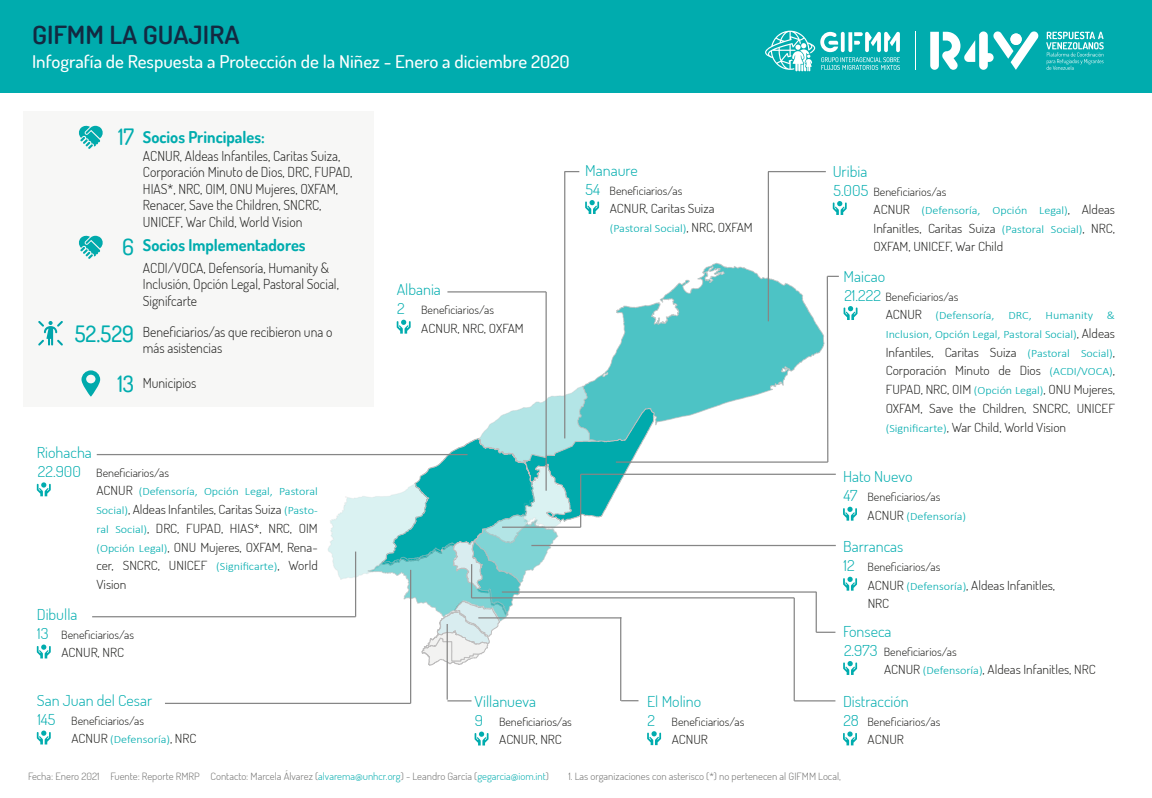
<style>
.page{position:relative;width:1152px;height:798px;background:#fff}
.page>*{position:absolute;margin:0;border:0;box-sizing:border-box;transform-origin:0 0}
.t1{font:600 25px "Dosis";color:#132941;scale:1.08 1}
.t2{font:500 22.5px "Dosis";color:#00acae}
.t3{font:500 17.5px "Dosis";color:#fff;scale:1.08 1}
.t4{font:700 16.25px "Dosis";color:#00acae}
.t5{font:300 15px "Dosis";color:#00acae;scale:1.08 1}
.t6{font:300 13.75px/16.5px "Dosis";color:#1d1d1b}
.t7{font:300 12.5px/18.8px "Dosis";color:#1d1d1b;scale:1.08 1}
.t8{font:300 11.25px "Dosis";color:#1d1d1b;scale:1.08 1}
.t9{font:300 11.25px/18.8px "Calibri";color:#00acae;scale:1.08 1}
.t10{font:300 10px "Dosis";color:#6f6f6e;scale:1.08 1}
.s1{font-weight:500;font-size:22.5px;color:#00acae}
.s2{font-size:15px;color:#00acae}
.s3{font-family:"Dosis";font-size:12.5px;color:#1d1d1b}
.s4{font-family:"Calibri";font-size:11.25px;color:#00acae}
.s5{color:#00acae}
</style>
<div class="page">
<div style="left:24px;top:111px;width:350px;height:295px;background:#f2f2f1"></div>
<svg style="left:79px;top:235px;width:24px;height:24px"></svg>
<svg style="left:81px;top:370px;width:19px;height:26px"></svg>
<svg style="left:79px;top:125px;width:24px;height:24px"></svg>
<svg style="left:38px;top:321px;width:25px;height:24px"></svg>
<svg style="left:397px;top:319px;width:13px;height:14px"></svg>
<svg style="left:843px;top:576px;width:14px;height:14px"></svg>
<svg style="left:37px;top:644px;width:14px;height:14px"></svg>
<svg style="left:843px;top:731px;width:14px;height:14px"></svg>
<svg style="left:647px;top:731px;width:14px;height:13px"></svg>
<svg style="left:843px;top:661px;width:14px;height:13px"></svg>
<svg style="left:843px;top:506px;width:14px;height:14px"></svg>
<svg style="left:585px;top:200px;width:14px;height:14px"></svg>
<svg style="left:37px;top:482px;width:14px;height:14px"></svg>
<svg style="left:37px;top:730px;width:14px;height:14px"></svg>
<svg style="left:832px;top:201px;width:14px;height:14px"></svg>
<svg style="left:474px;top:731px;width:14px;height:14px"></svg>
<svg style="left:582px;top:263px;width:242px;height:162px"></svg>
<svg style="left:327px;top:386px;width:328px;height:279px"></svg>
<hr style="left:97px;top:454px;width:370px;height:1px;background:#868686">
<hr style="left:355px;top:551px;width:1px;height:65px;background:#868686">
<hr style="left:92px;top:616px;width:263px;height:1px;background:#868686">
<hr style="left:410px;top:569px;width:1px;height:134px;background:#868686">
<hr style="left:165px;top:702px;width:245px;height:1px;background:#868686">
<hr style="left:446px;top:623px;width:2px;height:76px;background:#868686">
<svg style="left:447px;top:700px;width:24px;height:1px"></svg>
<hr style="left:471px;top:564px;width:1px;height:33px;background:#868686">
<hr style="left:794px;top:700px;width:41px;height:1px;background:#868686">
<hr style="left:471px;top:597px;width:323px;height:1px;background:#868686">
<hr style="left:815px;top:591px;width:2px;height:41px;background:#868686">
<hr style="left:502px;top:591px;width:314px;height:1px;background:#868686">
<hr style="left:767px;top:171px;width:2px;height:150px;background:#868686">
<hr style="left:768px;top:171px;width:58px;height:1px;background:#868686">
<hr style="left:564px;top:171px;width:1px;height:267px;background:#868686">
<svg style="left:564px;top:171px;width:15px;height:1px"></svg>
<hr style="left:616px;top:461px;width:212px;height:1px;background:#868686">
<svg style="left:826px;top:275px;width:31px;height:188px"></svg>
<hr style="left:447px;top:291px;width:99px;height:1px;background:#868686">
<hr style="left:545px;top:292px;width:2px;height:198px;background:#868686">
<hr style="left:580px;top:474px;width:1px;height:53px;background:#868686">
<hr style="left:580px;top:473px;width:256px;height:1px;background:#868686">
<hr style="left:502px;top:526px;width:78px;height:1px;background:#868686">
<hr style="left:531px;top:544px;width:305px;height:2px;background:#868686">
<svg style="left:817px;top:631px;width:18px;height:1px"></svg>
<hr style="left:793px;top:597px;width:2px;height:103px;background:#868686">
<hr style="left:478px;top:617px;width:143px;height:1px;background:#868686">
<hr style="left:620px;top:617px;width:1px;height:83px;background:#868686">
<svg style="left:621px;top:699px;width:17px;height:2px"></svg>
<div style="left:0;top:0;width:1152px;height:93px;background:#00acae"></div>
<svg style="left:765px;top:31px;width:135px;height:40px"></svg>
<hr style="left:914px;top:32px;width:1px;height:38px;background:#fff">
<svg style="left:1046px;top:32px;width:57px;height:38px"></svg>
<svg style="left:930px;top:31px;width:109px;height:39px"></svg>
<h1 class="t1" style="left:32px;top:19px;width:194px">GIFMM LA GUAJIRA</h1>
<h3 class="t3" style="left:32px;top:50px;width:499px">Infografía de Respuesta a Protección de la Niñez - Enero a diciembre 2020</h3>
<h2 class="t2" style="left:118px;top:122px;width:18px">17</h2>
<h2 class="t2" style="left:122px;top:232px;width:13px">6</h2>
<h3 class="t4" style="left:143px;top:126px;width:123px">Socios Principales:</h3>
<p class="t6" style="left:143px;top:147px;width:211px">ACNUR, Aldeas Infantiles, Caritas Suiza, Corporación Minuto de Dios, DRC, FUPAD, HIAS*, NRC, OIM, ONU Mujeres, OXFAM, Renacer, Save the Children, SNCRC, UNICEF, War Child, World Vision</p>
<h3 class="t4" style="left:143px;top:235px;width:164px">Socios Implementadores</h3>
<p class="t6" style="left:143px;top:259px;width:197px">ACDI/VOCA, Defensoría, Humanity &amp;<br>Inclusión, Opción Legal, Pastoral Social,<br>Signifcarte</p>
<h2 class="t2" style="left:75px;top:319px;width:61px">52.529</h2>
<p class="t6" style="left:143px;top:323px;width:191px">Beneficiarios/as que recibieron una o más asistencias</p>
<p class="t6" style="left:117px;top:374px;width:81px"><span class="s1">13</span> Municipios</p>
<p class="t5" style="left:37px;top:442px;width:52px">Riohacha</p>
<p class="t8" style="left:38px;top:465px;width:123px"><span class="s2">22.900</span> Beneficiarios/as</p>
<p class="t9" style="left:96px;top:482px;width:206px"><span class="s3">ACNUR</span> (Defensoría, Opción Legal, Pastoral</p>
<p class="t7" style="left:96px;top:499px;width:206px;text-align:justify"><span class="s4">Social)</span>, Aldeas Infantiles, Caritas Suiza <span class="s4">(Pasto&shy;ral Social)</span>, DRC, FUPAD, HIAS*, NRC, OIM <span class="s4">(Opción Legal)</span>, ONU Mujeres, OXFAM, Rena&shy;cer, SNCRC, UNICEF <span class="s4">(Significarte)</span>, World Vision</p>
<p class="t5" style="left:37px;top:604px;width:39px">Dibulla</p>
<p class="t8" style="left:37px;top:627px;width:91px"><span class="s2">13</span> Beneficiarios/as</p>
<p class="t7" style="left:61px;top:643px;width:59px">ACNUR, NRC</p>
<p class="t5" style="left:37px;top:690px;width:108px">San Juan del Cesar</p>
<p class="t8" style="left:37px;top:713px;width:100px"><span class="s2">145</span> Beneficiarios/as</p>
<p class="t9" style="left:71px;top:730px;width:117px"><span class="s3">ACNUR</span> (Defensoría)<span class="s3">, NRC</span></p>
<p class="t5" style="left:397px;top:280px;width:42px">Albania</p>
<p class="t8" style="left:397px;top:302px;width:91px"><span class="s2">2</span> Beneficiarios/as</p>
<p class="t7" style="left:421px;top:318px;width:96px">ACNUR, NRC, OXFAM</p>
<p class="t5" style="left:585px;top:160px;width:50px">Manaure</p>
<p class="t8" style="left:585px;top:183px;width:91px"><span class="s2">54</span> Beneficiarios/as</p>
<p class="t7" style="left:610px;top:198px;width:98px">ACNUR, Caritas Suiza</p>
<p class="t9" style="left:610px;top:218px;width:134px">(Pastoral Social)<span class="s3">, NRC, OXFAM</span></p>
<p class="t5" style="left:474px;top:691px;width:58px">Villanueva</p>
<p class="t8" style="left:475px;top:714px;width:91px"><span class="s2">9</span> Beneficiarios/as</p>
<p class="t7" style="left:499px;top:729px;width:59px">ACNUR, NRC</p>
<p class="t5" style="left:647px;top:691px;width:52px">El Molino</p>
<p class="t8" style="left:647px;top:714px;width:91px"><span class="s2">2</span> Beneficiarios/as</p>
<p class="t7" style="left:672px;top:729px;width:35px">ACNUR</p>
<p class="t5" style="left:832px;top:161px;width:34px">Uribia</p>
<p class="t8" style="left:833px;top:184px;width:106px"><span class="s2">5.005</span> Beneficiarios/as</p>
<p class="t9" style="left:873px;top:201px;width:225px"><span class="s3">ACNUR</span> (Defensoría, Opción Legal)<span class="s3">, Aldeas</span></p>
<p class="t7" style="left:873px;top:218px;width:225px">Infanitles, Caritas Suiza <span class="s4">(Pastoral Social)</span>, NRC,<br>OXFAM, UNICEF, War Child</p>
<p class="t5" style="left:843px;top:266px;width:40px">Maicao</p>
<p class="t8" style="left:844px;top:289px;width:107px"><span class="s2">21.222</span> Beneficiarios/as</p>
<p class="t9" style="left:885px;top:305px;width:214px"><span class="s3">ACNUR</span> (Defensoría, DRC, Humanity &amp;<br>Inclusion, Opción Legal, Pastoral Social)<span class="s3">, Aldeas</span></p>
<p class="t7" style="left:885px;top:342px;width:214px;text-align:justify">Infantiles, Caritas Suiza <span class="s4">(Pastoral Social)</span>, Corporación Minuto de Dios <span class="s4">(ACDI/VOCA)</span>, FUPAD, NRC, OIM <span class="s4">(Opción Legal)</span>, ONU Mujeres, OXFAM, Save the Children, SNCRC, UNICEF <span class="s4">(Significarte)</span>, War Child, World Vision</p>
<p class="t5" style="left:843px;top:466px;width:66px">Hato Nuevo</p>
<p class="t8" style="left:843px;top:489px;width:91px"><span class="s2">47</span> Beneficiarios/as</p>
<p class="t9" style="left:867px;top:506px;width:93px"><span class="s3">ACNUR</span> (Defensoría)</p>
<p class="t5" style="left:843px;top:536px;width:57px">Barrancas</p>
<p class="t8" style="left:843px;top:559px;width:91px"><span class="s2">12</span> Beneficiarios/as</p>
<p class="t7" style="left:867px;top:575px;width:175px">ACNUR <span class="s4">(Defensoría)</span>, Aldeas Infanitles,<br>NRC</p>
<p class="t5" style="left:843px;top:621px;width:46px">Fonseca</p>
<p class="t8" style="left:844px;top:643px;width:106px"><span class="s2">2.973</span> Beneficiarios/as</p>
<p class="t7" style="left:884px;top:659px;width:197px">ACNUR <span class="s4">(Defensoría)</span>, Aldeas Infanitles, NRC</p>
<p class="t5" style="left:843px;top:691px;width:62px">Distracción</p>
<p class="t8" style="left:843px;top:714px;width:91px"><span class="s2">28</span> Beneficiarios/as</p>
<p class="t7" style="left:867px;top:729px;width:35px">ACNUR</p>
<p class="t10" style="left:28px;top:769px;width:484px">Fecha: Enero 2021 Fuente: Reporte RMRP Contacto: Marcela Álvarez (<span class="s5">alvarema@unhcr.org</span>) - Leandro García (<span class="s5">gegarcia@iom.int</span>)</p>
<p class="t10" style="left:568px;top:769px;width:254px">1. Las organizaciones con asterisco (*) no pertenecen al GIFMM Local,</p>
</div>
